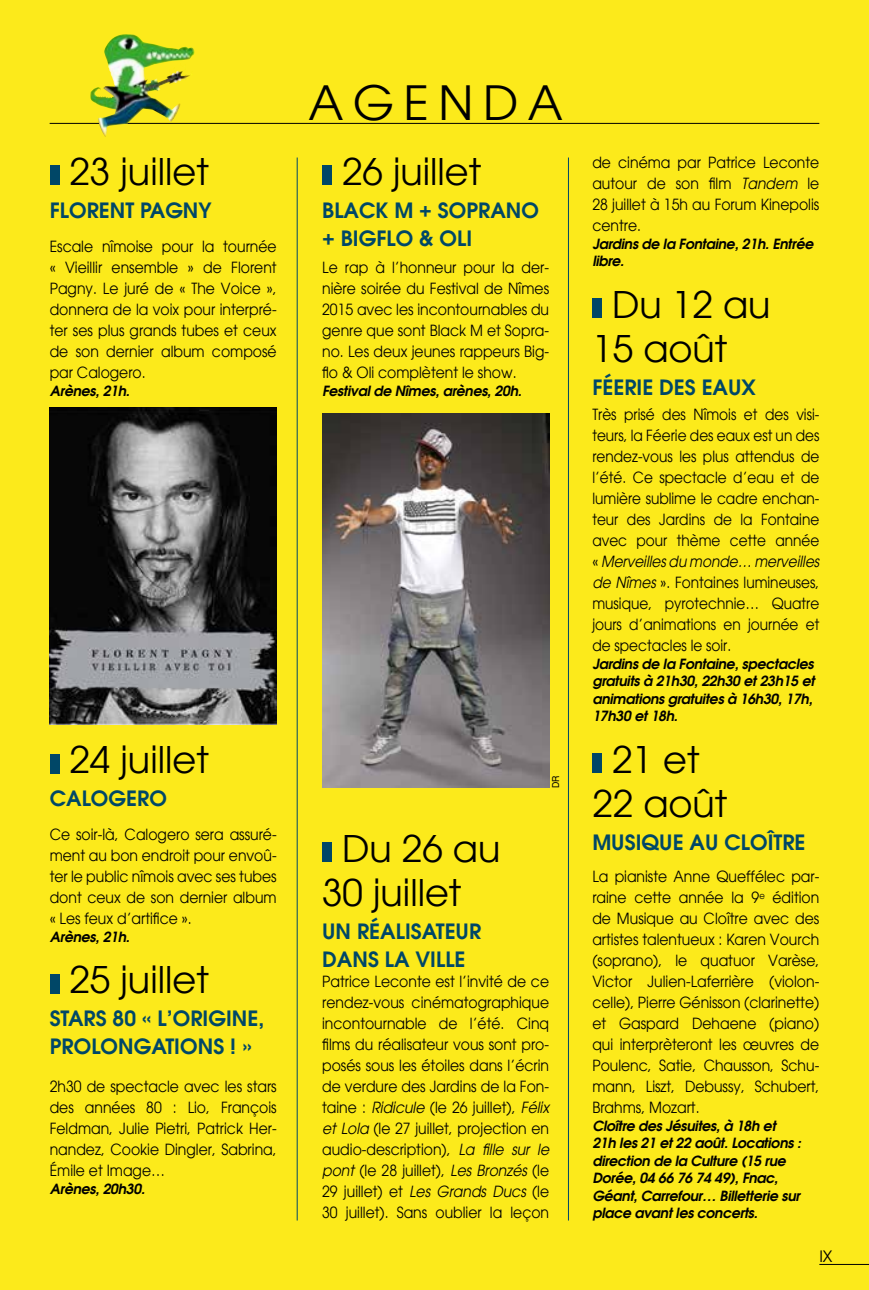
<style>
.page{position:relative;width:869px;height:1290px;background:#fff}
.page>*{position:absolute;margin:0;border:0;box-sizing:border-box;transform-origin:0 0}
.t1{font:47.25px "Avant Garde";letter-spacing:.2em;color:#000}
.Date_-_Agenda{font:36.75px/44.1px "Avant Garde";color:#000}
.titre_ok_agenda{font:600 21px/28px "Avant Garde";color:#004767}
.t2{font:15.75px "Avant Garde";color:#000}
.Texte_courant{font:15.4px/21px "Avant Garde";color:#000;text-align:justify;scale:.91 1}
.Texte_courant-2{font:15.4px/21px "Avant Garde";color:#000;scale:.89 1}
.Infos_-_Agenda{font:italic 600 14px/17.5px "Avant Garde";color:#000}
.Crédit{font:9.62px "Helvetica LT Std";color:#000;scale:.91 1}
.s1{font-style:italic}
</style>
<div class="page">
<div style="left:0;top:0;width:868px;height:1290px;background:#fcea1b"></div>
<hr style="left:819px;top:1264px;width:49px;height:1px;background:#000">
<hr style="left:297px;top:158px;width:1px;height:1062px;background:#004767">
<hr style="left:568px;top:158px;width:1px;height:1062px;background:#004767">
<hr style="left:50px;top:123px;width:769px;height:1px;background:#000">
<div style="left:50px;top:166px;width:9px;height:19px;background:#004767"></div>
<img style="left:50px;top:408px;width:226px;height:316px">
<div style="left:50px;top:754px;width:9px;height:19px;background:#004767"></div>
<div style="left:50px;top:974px;width:9px;height:19px;background:#004767"></div>
<div style="left:322px;top:166px;width:10px;height:19px;background:#004767"></div>
<img style="left:322px;top:413px;width:227px;height:374px">
<div style="left:322px;top:842px;width:10px;height:19px;background:#004767"></div>
<div style="left:592px;top:298px;width:9px;height:20px;background:#004767"></div>
<div style="left:592px;top:753px;width:9px;height:20px;background:#004767"></div>
<img style="left:90px;top:34px;width:101px;height:103px">
<p class="Date_-_Agenda" style="left:70px;top:150px;width:141px">23 juillet</p>
<p class="titre_ok_agenda" style="left:50px;top:196px;width:163px">FLORENT PAGNY</p>
<p class="Texte_courant" style="left:50px;top:236px;width:251px">Escale nîmoise pour la tournée « Vieillir ensemble » de Florent Pagny. Le juré de « The Voice », donnera de la voix pour interpré&shy;ter ses plus grands tubes et ceux de son dernier album composé par Calogero.</p>
<p class="Infos_-_Agenda" style="left:50px;top:381px;width:85px">Arènes,21h.</p>
<p class="Date_-_Agenda" style="left:70px;top:738px;width:141px">24 juillet</p>
<p class="titre_ok_agenda" style="left:50px;top:784px;width:119px">CALOGERO</p>
<p class="Texte_courant" style="left:50px;top:824px;width:251px">Ce soir-là, Calogero sera assuré&shy;ment au bon endroit pour envoû&shy;ter le public nîmois avec ses tubes dont ceux de son dernier album « Les feux d’artifice ».</p>
<p class="Infos_-_Agenda" style="left:50px;top:927px;width:85px">Arènes,21h.</p>
<p class="Date_-_Agenda" style="left:70px;top:958px;width:141px">25 juillet</p>
<p class="titre_ok_agenda" style="left:50px;top:1004px;width:216px">STARS 80 « L’ORIGINE,<br>PROLONGATIONS ! »</p>
<p class="Texte_courant" style="left:50px;top:1076px;width:251px">2h30 de spectacle avec les stars des années 80 : Lio, François Feldman, Julie Pietri, Patrick Her&shy;nandez, Cookie Dingler, Sabrina, Émile et Image…</p>
<p class="Infos_-_Agenda" style="left:50px;top:1179px;width:100px">Arènes,20h30.</p>
<p class="t1" style="left:308px;top:74px;width:255px">AGENDA</p>
<p class="Date_-_Agenda" style="left:342px;top:150px;width:141px">26 juillet</p>
<p class="titre_ok_agenda" style="left:322px;top:196px;width:218px">BLACK M + SOPRANO + BIGFLO &amp; OLI</p>
<p class="Texte_courant" style="left:322px;top:257px;width:251px">Le rap à l’honneur pour la der&shy;nière soirée du Festival de Nîmes 2015 avec les incontournables du genre que sont Black M et Sopra&shy;no. Les deux jeunes rappeurs Big&shy;flo &amp; Oli complètent le show.</p>
<p class="Infos_-_Agenda" style="left:322px;top:381px;width:204px">Festivalde Nîmes,arènes,20h.</p>
<p class="Crédit" style="left:550px;top:788px;width:15px;rotate:-90deg">DR</p>
<p class="Date_-_Agenda" style="left:322px;top:826px;width:180px;text-indent:20px">Du 26 au<br>30 juillet</p>
<p class="titre_ok_agenda" style="left:322px;top:916px;width:160px">UN RÉALISATEUR<br>DANS LA VILLE</p>
<p class="Texte_courant" style="left:322px;top:971px;width:254px;text-align:left">Patrice Leconte est l’invité de ce rendez-vous cinématographique incontournable de l’été. Cinq films du réalisateur vous sont pro&shy;posés sous les étoiles dans l’écrin de verdure des Jardins de la Fon&shy;taine : <span class="s1">Ridicule</span> (le 26 juillet), <span class="s1">Félix et Lola</span> (le 27 juillet, projection en audio-description), <span class="s1">La fille sur le pont</span> (le 28 juillet), <span class="s1">Les Bronzés</span> (le 29 juillet) et <span class="s1">Les Grands Ducs</span> (le 30 juillet). Sans oublier la leçon</p>
<p class="Texte_courant" style="left:592px;top:152px;width:251px">de cinéma par Patrice Leconte autour de son film <span class="s1">Tandem</span> le 28 juillet à 15h au Forum Kinepolis centre.</p>
<p class="Infos_-_Agenda" style="left:592px;top:234px;width:225px">Jardinsde la Fontaine,21h.Entrée libre.</p>
<p class="Date_-_Agenda" style="left:592px;top:282px;width:180px;text-indent:20px">Du 12 au<br>15 août</p>
<p class="titre_ok_agenda" style="left:592px;top:372px;width:165px">FÉERIE DES EAUX</p>
<p class="Texte_courant-2" style="left:592px;top:404px;width:260px">Très prisé des Nîmois et des visi&shy;teurs, la Féerie des eaux est un des rendez-vous les plus attendus de l’été. Ce spectacle d’eau et de lumière sublime le cadre enchan&shy;teur des Jardins de la Fontaine avec pour thème cette année « <span class="s1">Merveillesdu monde… merveilles de Nîmes</span> ». Fontaines lumineuses, musique, pyrotechnie… Quatre jours d’animations en journée et de spectacles le soir.</p>
<p class="Infos_-_Agenda" style="left:592px;top:654px;width:227px">Jardinsde la Fontaine,spectacles gratuitsà 21h30,22h30 et23h15 et animationsgratuitesà 16h30,17h,<br>17h30 et18h.</p>
<p class="Date_-_Agenda" style="left:592px;top:737px;width:136px;text-align:center">21 et<br>22 août</p>
<p class="titre_ok_agenda" style="left:592px;top:827px;width:214px">MUSIQUE AU CLOÎTRE</p>
<p class="Texte_courant" style="left:592px;top:866px;width:251px">La pianiste Anne Queffélec par&shy;raine cette année la 9<sup>e</sup> édition de Musique au Cloître avec des artistes talentueux : Karen Vourch (soprano), le quatuor Varèse, Victor Julien-Laferrière (violon&shy;celle), Pierre Génisson (clarinette) et Gaspard Dehaene (piano) qui interprèteront les œuvres de Poulenc, Satie, Chausson, Schu&shy;mann, Liszt, Debussy, Schubert, Brahms, Mozart.</p>
<p class="Infos_-_Agenda" style="left:592px;top:1116px;width:213px">Cloître desJésuites,à 18h et<br>21h les21 et22 août.Locations : direction de la Culture (15 rue<br>Dorée,04 66 76 74 49),Fnac,<br>Géant,Carrefour… Billetterie sur place avantlesconcerts.</p>
<p class="t2" style="left:819px;top:1246px;width:14px">IX</p>
</div>
